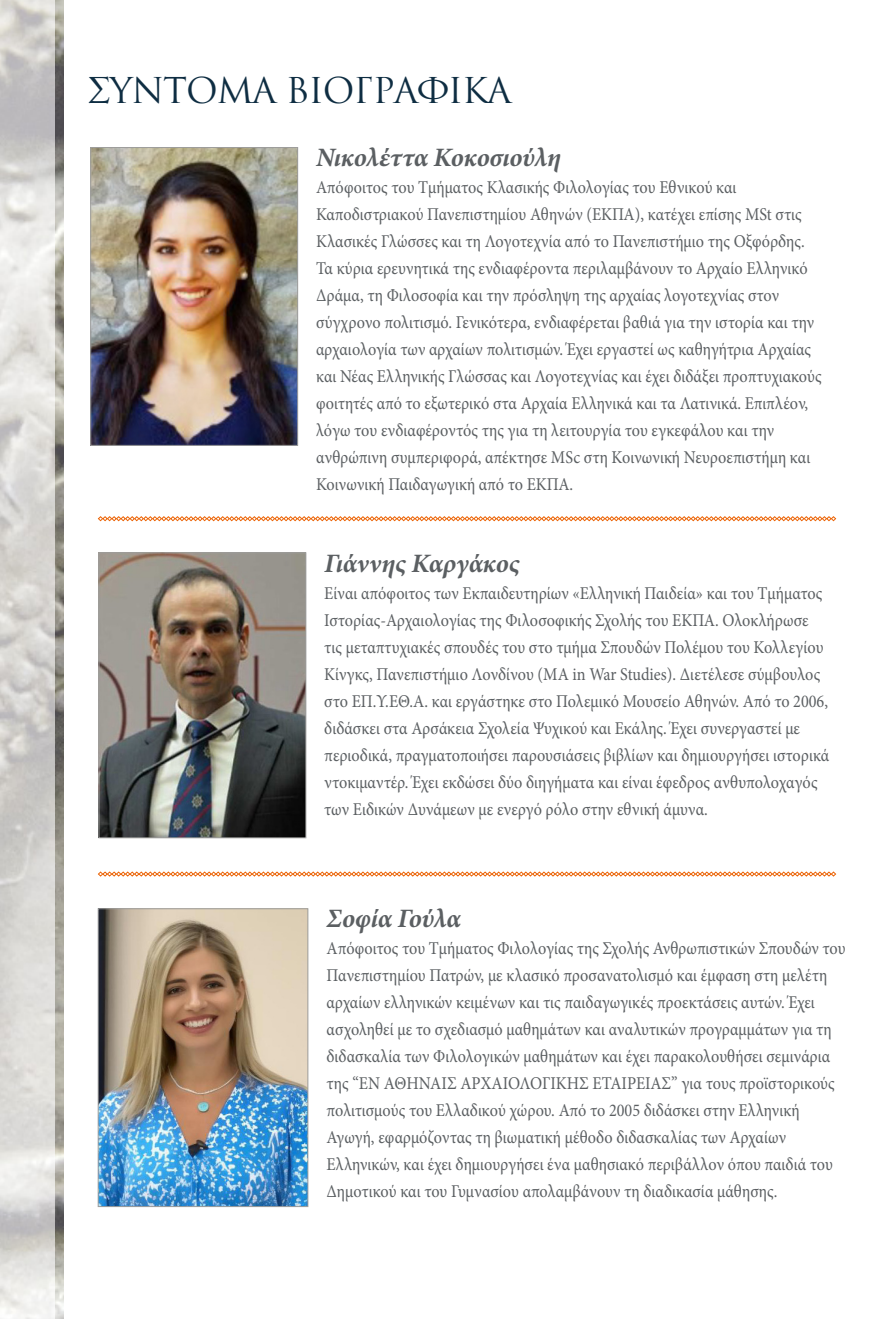
<style>
.page{position:relative;width:893px;height:1319px;background:#fff}
.page>*{position:absolute;margin:0;border:0;box-sizing:border-box;transform-origin:0 0}
.t1{font:34.65px "CF Colosseum";letter-spacing:-.03em;color:#0e2d42}
.t2{font:italic 700 26.55px "Minion Pro";letter-spacing:-.015em;color:#5b5f62}
.t3{font:18px/27px "Minion Pro";color:#5b5f62;scale:.9 1}
</style>
<div class="page">
<img style="left:92px;top:149px;width:204px;height:294px">
<div style="left:90px;top:147px;width:208px;height:298px;border:1px solid #9d9d9c"></div>
<img style="left:54px;top:0;width:10px;height:1318px">
<svg style="left:0;top:0;width:54px;height:1318px;background:#d9d7d4"></svg>
<svg style="left:98px;top:871px;width:738px;height:5px"></svg>
<svg style="left:98px;top:516px;width:738px;height:5px"></svg>
<img style="left:101px;top:554px;width:203px;height:282px">
<div style="left:99px;top:552px;width:207px;height:286px;border:1px solid #9d9d9c"></div>
<img style="left:100px;top:910px;width:206px;height:294px">
<div style="left:98px;top:908px;width:210px;height:298px;border:1px solid #9d9d9c"></div>
<h1 class="t1" style="left:86px;top:70px;width:427px">ΣΥΝΤΟΜΑ ΒΙΟΓΡΑΦΙΚΑ</h1>
<h2 class="t2" style="left:316px;top:139px;width:247px">Νικολέττα Κοκοσιούλη</h2>
<p class="t3" style="left:316px;top:174px;width:563px">Απόφοιτος του Τμήματος Κλασικής Φιλολογίας του Εθνικού και Καποδιστριακού Πανεπιστημίου Αθηνών (ΕΚΠΑ), κατέχει επίσης MSt στις Κλασικές Γλώσσες και τη Λογοτεχνία από το Πανεπιστήμιο της Οξφόρδης.<br>Τα κύρια ερευνητικά της ενδιαφέροντα περιλαμβάνουν το Αρχαίο Ελληνικό Δράμα, τη Φιλοσοφία και την πρόσληψη της αρχαίας λογοτεχνίας στον σύγχρονο πολιτισμό. Γενικότερα, ενδιαφέρεται βαθιά για την ιστορία και την αρχαιολογία των αρχαίων πολιτισμών. Έχει εργαστεί ως καθηγήτρια Αρχαίας και Νέας Ελληνικής Γλώσσας και Λογοτεχνίας και έχει διδάξει προπτυχιακούς φοιτητές από το εξωτερικό στα Αρχαία Ελληνικά και τα Λατινικά. Επιπλέον, λόγω του ενδιαφέροντός της για τη λειτουργία του εγκεφάλου και την ανθρώπινη συμπεριφορά, απέκτησε MSc στη Κοινωνική Νευροεπιστήμη και Κοινωνική Παιδαγωγική από το ΕΚΠΑ.</p>
<h2 class="t2" style="left:324px;top:544px;width:197px">Γιάννης Καργάκος</h2>
<p class="t3" style="left:324px;top:579px;width:563px">Eίναι απόφοιτος των Εκπαιδευτηρίων «Ελληνική Παιδεία» και του Τμήματος Ιστορίας-Αρχαιολογίας της Φιλοσοφικής Σχολής του ΕΚΠΑ. Ολοκλήρωσε τις μεταπτυχιακές σπουδές του στο τμήμα Σπουδών Πολέμου του Κολλεγίου Κίνγκς, Πανεπιστήμιο Λονδίνου (MA in War Studies). Διετέλεσε σύμβουλος στο ΕΠ.Υ.ΕΘ.Α. και εργάστηκε στο Πολεμικό Μουσείο Αθηνών. Από το 2006, διδάσκει στα Αρσάκεια Σχολεία Ψυχικού και Εκάλης. Έχει συνεργαστεί με περιοδικά, πραγματοποιήσει παρουσιάσεις βιβλίων και δημιουργήσει ιστορικά ντοκιμαντέρ. Έχει εκδώσει δύο διηγήματα και είναι έφεδρος ανθυπολοχαγός των Ειδικών Δυνάμεων με ενεργό ρόλο στην εθνική άμυνα.</p>
<h2 class="t2" style="left:327px;top:899px;width:136px">Σοφία Γούλα</h2>
<p class="t3" style="left:327px;top:935px;width:578px">Aπόφοιτος του Τμήματος Φιλολογίας της Σχολής Ανθρωπιστικών Σπουδών του Πανεπιστημίου Πατρών, με κλασικό προσανατολισμό και έμφαση στη μελέτη αρχαίων ελληνικών κειμένων και τις παιδαγωγικές προεκτάσεις αυτών. Έχει ασχοληθεί με το σχεδιασμό μαθημάτων και αναλυτικών προγραμμάτων για τη διδασκαλία των Φιλολογικών μαθημάτων και έχει παρακολουθήσει σεμινάρια της “ΕΝ ΑΘΗΝΑΙΣ ΑΡΧΑΙΟΛΟΓΙΚΗΣ ΕΤΑΙΡΕΙΑΣ” για τους προϊστορικούς πολιτισμούς του Ελλαδικού χώρου. Από το 2005 διδάσκει στην Ελληνική Αγωγή, εφαρμόζοντας τη βιωματική μέθοδο διδασκαλίας των Αρχαίων Ελληνικών, και έχει δημιουργήσει ένα μαθησιακό περιβάλλον όπου παιδιά του Δημοτικού και του Γυμνασίου απολαμβάνουν τη διαδικασία μάθησης.</p>
</div>
